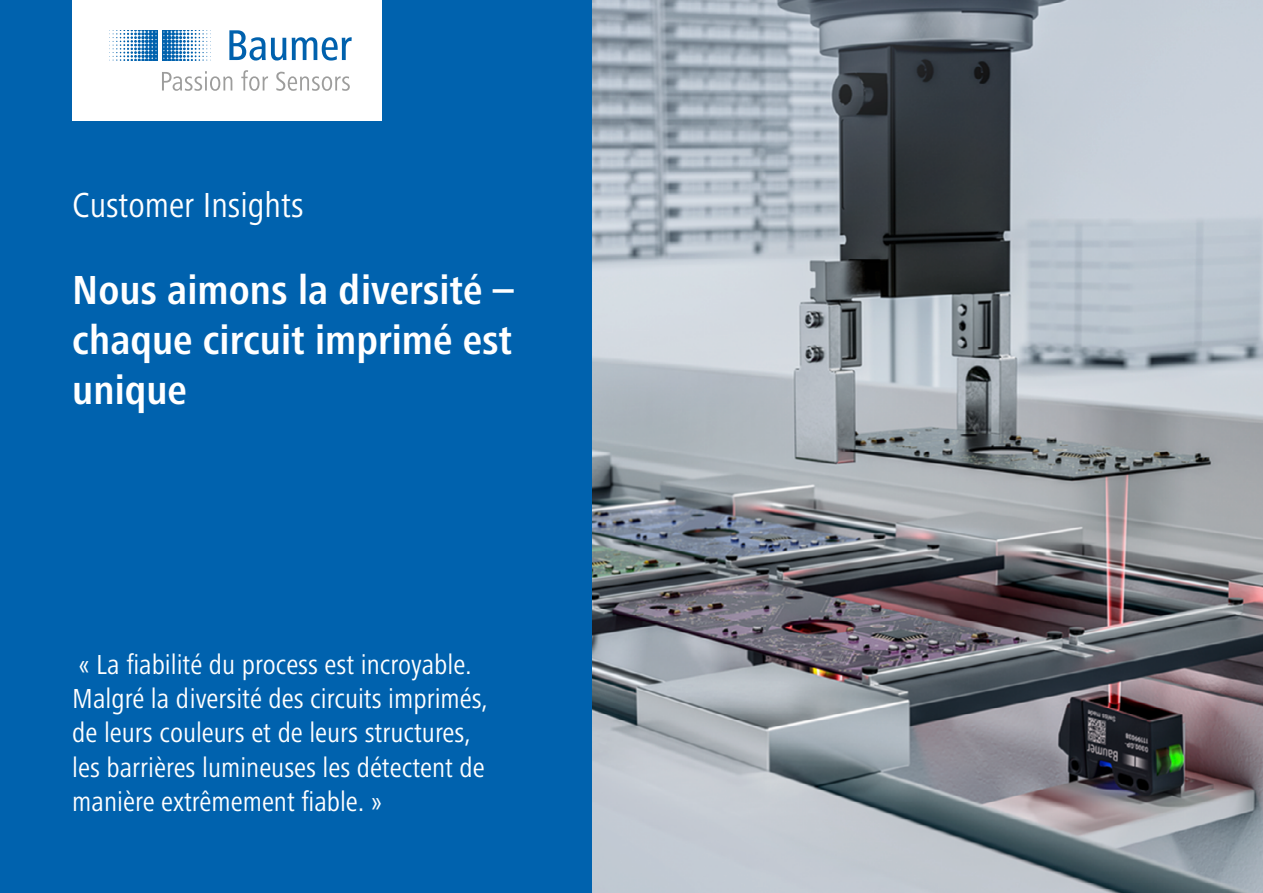
<style>
.page{position:relative;width:1263px;height:893px;background:#fff}
.page>*{position:absolute;margin:0;border:0;box-sizing:border-box;transform-origin:0 0}
.t1{font:700 condensed 42px/50.4px "Frutiger Next Pro";color:#fff;text-align:justify}
.t2{font:condensed 36px "Frutiger Next Pro";color:#fff}
.t3{font:condensed 28.5px/34.2px "Frutiger Next Pro";color:#fff}
</style>
<div class="page">
<img style="left:591px;top:0;width:672px;height:893px">
<div style="left:0;top:0;width:591px;height:893px;background:#0062ae"></div>
<div style="left:72px;top:0;width:310px;height:120px;background:#fff"></div>
<svg style="left:229px;top:30px;width:57px;height:31px"></svg>
<svg style="left:292px;top:37px;width:60px;height:24px"></svg>
<svg style="left:109px;top:30px;width:102px;height:31px"></svg>
<svg style="left:162px;top:71px;width:70px;height:20px"></svg>
<svg style="left:241px;top:70px;width:27px;height:21px"></svg>
<svg style="left:276px;top:72px;width:74px;height:19px"></svg>
<p class="t2" style="left:72px;top:185px;width:233px">Customer Insights</p>
<h1 class="t1" style="left:72px;top:264px;width:443px">Nous aimons la diversité – chaque circuit imprimé est unique</h1>
<p class="t3" style="left:72px;top:647px;width:417px">« La fiabilité du process est incroyable.<br>Malgré la diversité des circuits imprimés, de leurs couleurs et de leurs structures, les barrières lumineuses les détectent de manière extrêmement fiable. »</p>
</div>
